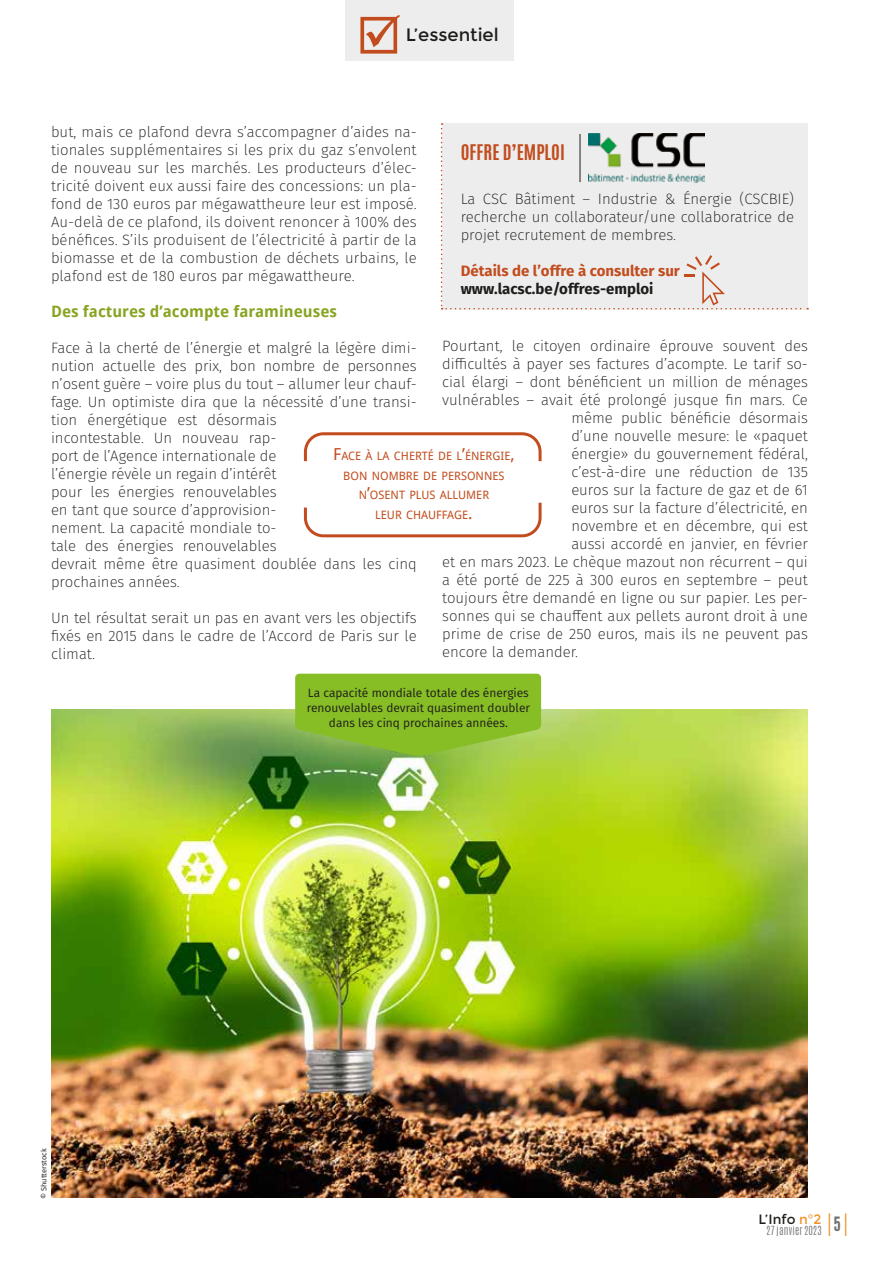
<style>
.page{position:relative;width:893px;height:1263px;background:#fff}
.page>*{position:absolute;margin:0;border:0;box-sizing:border-box;transform-origin:0 0}
.t1{font:300 25.95px "Antonio";color:#ec9228;scale:.64 1}
.t2{font:700 18px "Antonio";color:#c24c1d}
.t3{font:18px "Montserrat";color:#1d1d1b}
.t4{font:700 15.75px "Droid Sans";color:#89a422}
.t5{font:200 15px/18px "Fira Sans";color:#1d1d1b;text-align:justify}
.t6{font:700 15px "Fira Sans";color:#c24c1d}
.t7{font:700 15px "Fira Sans";color:#1d1d1b}
.t8{font:13.5px "Montserrat";color:#1d1d1b}
.t9{font:12px/15px "Fira Sans";color:#1d1d1b;text-align:center}
.t10{font:11.55px/19.5px "Droid Sans";color:#c24c1d;text-align:center}
.t11{font:300 10.5px "Antonio";letter-spacing:.035em;color:#70706f}
.t12{font:7.5px "Fira Sans";color:#1d1d1b}
.s1{font-size:16.5px}
.s2{color:#ec9228}
</style>
<div class="page">
<img style="left:51px;top:709px;width:757px;height:488px">
<div style="left:345px;top:0;width:169px;height:61px;background:#ededed"></div>
<svg style="left:360px;top:15px;width:40px;height:39px"></svg>
<div style="left:441px;top:123px;width:367px;height:186px;background:#ededed"></div>
<img style="left:588px;top:134px;width:117px;height:48px">
<hr style="left:580px;top:134px;width:1px;height:48px;background:#1d1d1b">
<svg style="left:295px;top:674px;width:246px;height:82px;background:#88bc2c"></svg>
<svg style="left:303px;top:502px;width:239px;height:36px"></svg>
<svg style="left:303px;top:432px;width:239px;height:30px"></svg>
<p class="t3" style="left:406px;top:24px;width:95px">L’essentiel</p>
<p class="t5" style="left:51px;top:123px;width:367px">but, mais ce plafond devra s’accompagner d’aides na&shy;tionales supplémentaires si les prix du gaz s’envolent de nouveau sur les marchés. Les producteurs d’élec&shy;tricité doivent eux aussi faire des concessions: un pla&shy;fond de 130 euros par mégawattheure leur est imposé.<br>Au-delà de ce plafond, ils doivent renoncer à 100% des bénéfices. S’ils produisent de l’électricité à partir de la biomasse et de la combustion de déchets urbains, le plafond est de 180 euros par mégawattheure.</p>
<p class="t4" style="left:51px;top:300px;width:288px">Des factures d’acompte faramineuses</p>
<p class="t5" style="left:51px;top:339px;width:367px;text-align:left">Face à la cherté de l’énergie et malgré la légère dimi&shy;nution actuelle des prix, bon nombre de personnes n’osent guère – voire plus du tout – allumer leur chauf&shy;fage. Un optimiste dira que la nécessité d’une transi&shy;tion énergétique est désormais<br>incontestable. Un nouveau rap-<br>port de l’Agence internationale de<br>l’énergie révèle un regain d’intérêt<br>pour les énergies renouvelables<br>en tant que source d’approvision-<br>nement. La capacité mondiale to-<br>tale des énergies renouvelables<br>devrait même être quasiment doublée dans les cinq prochaines années.</p>
<p class="t5" style="left:51px;top:609px;width:367px">Un tel résultat serait un pas en avant vers les objectifs fixés en 2015 dans le cadre de l’Accord de Paris sur le climat.</p>
<p class="t2" style="left:461px;top:138px;width:106px">OFFRE D’EMPLOI</p>
<p class="t5" style="left:461px;top:190px;width:335px">La CSC Bâtiment – Industrie &amp; Énergie (CSCBIE) recherche un collaborateur/une collaboratrice de projet recrutement de membres.</p>
<p class="t6" style="left:461px;top:260px;width:221px">Détails de l’offre à consulter sur</p>
<p class="t7" style="left:461px;top:278px;width:194px">www.lacsc.be/offres-emploi</p>
<p class="t5" style="left:442px;top:337px;width:367px">Pourtant, le citoyen ordinaire éprouve souvent des</p>
<p class="t5" style="left:442px;top:355px;width:367px">difficultés à payer ses factures d’acompte. Le tarif so-</p>
<p class="t5" style="left:442px;top:373px;width:367px">cial élargi – dont bénéficient un million de ménages</p>
<p class="t5" style="left:442px;top:391px;width:367px">vulnérables – avait été prolongé jusque fin mars. Ce</p>
<p class="t5" style="left:571px;top:409px;width:238px">même public bénéficie désormais</p>
<p class="t5" style="left:571px;top:427px;width:238px">d’une nouvelle mesure: le «paquet</p>
<p class="t5" style="left:571px;top:445px;width:238px">énergie» du gouvernement fédéral,</p>
<p class="t5" style="left:571px;top:463px;width:238px">c’est-à-dire une réduction de 135</p>
<p class="t5" style="left:571px;top:481px;width:238px">euros sur la facture de gaz et de 61</p>
<p class="t5" style="left:571px;top:499px;width:238px">euros sur la facture d’électricité, en</p>
<p class="t5" style="left:571px;top:517px;width:238px">novembre et en décembre, qui est</p>
<p class="t5" style="left:571px;top:535px;width:238px">aussi accordé en janvier, en février</p>
<p class="t5" style="left:442px;top:553px;width:367px">et en mars 2023. Le chèque mazout non récurrent – qui</p>
<p class="t5" style="left:442px;top:571px;width:367px">a été porté de 225 à 300 euros en septembre – peut</p>
<p class="t5" style="left:442px;top:589px;width:367px">toujours être demandé en ligne ou sur papier. Les per-</p>
<p class="t5" style="left:442px;top:607px;width:367px">sonnes qui se chauffent aux pellets auront droit à une</p>
<p class="t5" style="left:442px;top:625px;width:367px">prime de crise de 250 euros, mais ils ne peuvent pas</p>
<p class="t5" style="left:442px;top:643px;width:137px">encore la demander.</p>
<p class="t9" style="left:307px;top:685px;width:225px">La capacité mondiale totale des énergies renouvelables devrait quasiment doubler dans les cinq prochaines années.</p>
<p class="t10" style="left:333px;top:446px;width:183px"><span class="s1">F</span>ACE À LA CHERTÉ DE L<span class="s1">’</span>ÉNERGIE<span class="s1">,<br></span>BON NOMBRE DE PERSONNES<br>N<span class="s1">’</span>OSENT PLUS ALLUMER<br>LEUR CHAUFFAGE<span class="s1">.</span></p>
<p class="t12" style="left:38px;top:1199px;width:52px;rotate:-90deg">© Shutterstock</p>
<p class="t8" style="left:759px;top:1211px;width:64px">L’Info <span class="s2">n°2</span></p>
<h1 class="t1" style="left:827px;top:1206px;width:33px">I<sup>5</sup>I</h1>
<p class="t11" style="left:766px;top:1223px;width:57px">27 janvier 2023</p>
</div>
